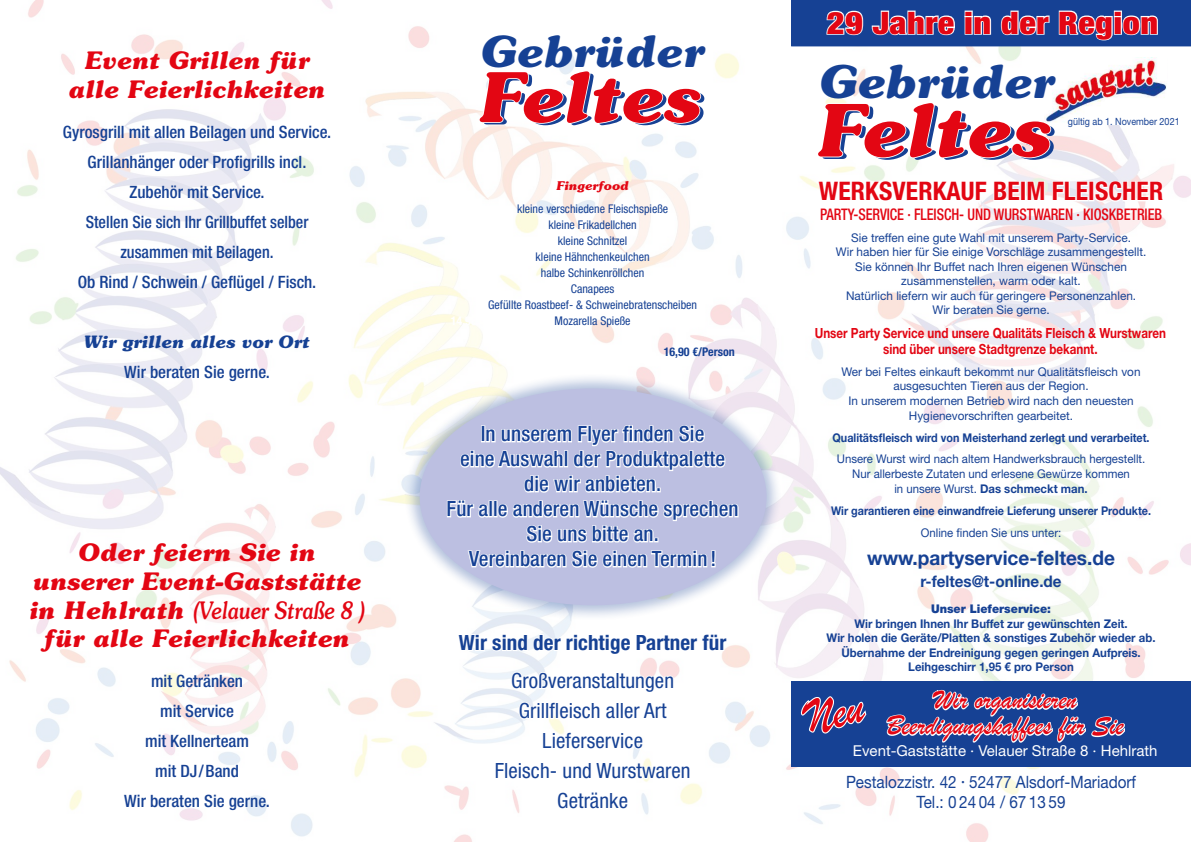
<style>
.page{position:relative;width:1191px;height:842px;background:#fff}
.page>*{position:absolute;margin:0;border:0;box-sizing:border-box;transform-origin:0 0}
.t1{font:italic 700 71.8px "Souvenir Std";color:#e30613}
.t2{font:italic 700 68.2px "Souvenir Std";color:#e30613}
.t3{font:italic 700 45px "Souvenir Std";color:#164194}
.t4{font:italic 700 42.7px "Souvenir Std";color:#164194}
.t5{font:900 condensed 31px "Helvetica Neue LT Std";letter-spacing:.015em;color:#e30613;scale:1.1 1}
.t6{font:29px/26px "Brush Script";letter-spacing:-.005em;color:#e30613;text-align:center;scale:.95 1}
.t7{font:700 condensed 25.6px "Helvetica Neue LT Std";letter-spacing:.005em;color:#e30613}
.t8{font:italic 700 24px/28.8px "Souvenir Std";color:#e30613;text-align:center}
.t9{font:500 condensed 21px/25px "Helvetica Neue LT Std";letter-spacing:.005em;color:#164194;text-align:center}
.t10{font:condensed 21px/30px "Helvetica Neue LT Std";letter-spacing:.005em;color:#164194;text-align:center}
.t11{font:700 condensed 21px "Helvetica Neue LT Std";letter-spacing:.005em;color:#164194}
.t12{font:700 20px "Helvetica Neue LT Std";color:#164194;scale:.95 1}
.t13{font:500 condensed 17px/30px "Helvetica Neue LT Std";color:#164194;text-align:center}
.t14{font:17px/20.4px "Helvetica Neue LT Std";color:#164194;text-align:center;scale:.9 1}
.t15{font:italic 700 17px "Souvenir Std";color:#164194}
.t16{font:500 condensed 16px "Helvetica Neue LT Std";letter-spacing:-.005em;color:#e30613;scale:.89 1}
.t17{font:700 16px "Helvetica Neue LT Std";color:#164194;scale:.95 1}
.t18{font:15px "Helvetica Neue LT Std";color:#fff}
.t19{font:700 14px/16px "Helvetica Neue LT Std";color:#e30613;text-align:center;scale:.83 1}
.t20{font:12px/14.5px "Helvetica Neue LT Std";color:#164194;text-align:center}
.t21{font:700 12px/14.5px "Helvetica Neue LT Std";color:#164194;text-align:center;scale:.95 1}
.t22{font:condensed 12px/16px "Helvetica Neue LT Std";color:#164194;text-align:center}
.t23{font:12px/14.5px "Helvetica Neue LT Std";color:#164194;text-align:center;scale:.95 1}
.t24{font:700 12px "Helvetica Neue LT Std";color:#164194;scale:.9 1}
.t25{font:900 12px "Helvetica Neue LT Std";color:#164194;scale:.95 1}
.t26{font:700 condensed 12px "Helvetica Neue LT Std";color:#164194}
.t27{font:italic 700 12px "Souvenir Std";color:#e30613}
.t28{font:10px "Helvetica Neue LT Std";color:#164194;scale:.9 1}
.s1{font-weight:500}
.s2{font-weight:400}
.s3{font-family:"Sparkasse Rg"}
</style>
<div class="page">
<img style="left:0;top:0;width:1191px;height:842px">
<div style="left:404px;top:372px;width:378px;height:249px;background:#164194;opacity:.33"></div>
<div style="left:420px;top:388px;width:346px;height:217px;background:#bcbfe1;border-radius:50%"></div>
<div style="left:791px;top:681px;width:400px;height:85px;background:#164194"></div>
<svg style="left:816px;top:180px;width:348px;height:311px"></svg>
<img style="left:1044px;top:58px;width:122px;height:66px">
<svg style="left:816px;top:101px;width:236px;height:58px"></svg>
<svg style="left:791px;top:0;width:400px;height:46px"></svg>
<svg style="left:886px;top:689px;width:239px;height:54px"></svg>
<svg style="left:478px;top:70px;width:224px;height:55px"></svg>
<svg style="left:446px;top:397px;width:293px;height:185px"></svg>
<svg style="left:457px;top:614px;width:271px;height:196px"></svg>
<svg style="left:800px;top:696px;width:67px;height:38px"></svg>
<h3 class="t8" style="left:69px;top:46px;width:258px">Event Grillen für alle Feierlichkeiten</h3>
<h3 class="t13" style="left:63px;top:117px;width:270px">Gyrosgrill mit allen Beilagen und Service.<br>Grillanhänger oder Profigrills incl.<br>Zubehör mit Service.<br>Stellen Sie sich Ihr Grillbuffet selber zusammen mit Beilagen.<br>Ob Rind / Schwein / Geflügel / Fisch.</h3>
<h3 class="t15" style="left:84px;top:332px;width:227px">Wir grillen alles vor Ort</h3>
<h3 class="t13" style="left:124px;top:357px;width:147px">Wir beraten Sie gerne.</h3>
<h3 class="t8" style="left:29px;top:538px;width:337px">Oder feiern Sie in unserer Event-Gaststätte in Hehlrath <span class="s1">(Velauer Straße 8 ) </span>für alle Feierlichkeiten</h3>
<h3 class="t13" style="left:124px;top:666px;width:147px">mit Getränken<br>mit Service<br>mit Kellnerteam<br>mit DJ / Band<br>Wir beraten Sie gerne.</h3>
<h3 class="t4" style="left:481px;top:25px;width:224px">Gebrüder</h3>
<h2 class="t2" style="left:479px;top:56px;width:225px">Feltes</h2>
<p class="t27" style="left:556px;top:178px;width:74px">Fingerfood</p>
<p class="t22" style="left:488px;top:201px;width:210px">kleine verschiedene Fleischspieße<br>kleine Frikadellchen<br>kleine Schnitzel<br>kleine Hähnchenkeulchen<br>halbe Schinkenröllchen<br>Canapees<br>Gefüllte Roastbeef- &amp; Schweinebratenscheiben<br>Mozarella Spieße</p>
<p class="t26" style="left:664px;top:344px;width:73px">16,90 €/Person</p>
<h3 class="t9" style="left:446px;top:421px;width:294px">In unserem Flyer finden Sie<br>eine Auswahl der Produktpalette die wir anbieten.<br>Für alle anderen Wünsche sprechen<br>Sie uns bitte an.<br>Vereinbaren Sie einen Termin !</h3>
<h3 class="t11" style="left:459px;top:630px;width:269px">Wir sind der richtige Partner für</h3>
<h3 class="t10" style="left:494px;top:665px;width:197px">Großveranstaltungen<br>Grillfleisch aller Art<br>Lieferservice<br>Fleisch- und Wurstwaren<br>Getränke</h3>
<h3 class="t5" style="left:827px;top:4px;width:303px">29 Jahre in der Region</h3>
<h3 class="t3" style="left:819px;top:54px;width:236px">Gebrüder</h3>
<h1 class="t1" style="left:817px;top:87px;width:236px">Feltes</h1>
<p class="t28" style="left:1068px;top:116px;width:126px">gültig ab 1. November 2021</p>
<h3 class="t7" style="left:819px;top:176px;width:346px">WERKSVERKAUF BEIM FLEISCHER</h3>
<h3 class="t16" style="left:820px;top:204px;width:386px">PARTY-SERVICE · FLEISCH- UND WURSTWAREN · KIOSKBETRIEB</h3>
<p class="t20" style="left:836px;top:230px;width:312px">Sie treffen eine gute Wahl mit unserem Party-Service.<br>Wir haben hier für Sie einige Vorschläge zusammengestellt.<br>Sie können Ihr Buffet nach Ihren eigenen Wünschen zusammenstellen, warm oder kalt.<br>Natürlich liefern wir auch für geringere Personenzahlen.<br>Wir beraten Sie gerne.</p>
<p class="t19" style="left:814px;top:325px;width:424px">Unser Party Service und unsere Qualitäts Fleisch &amp; Wurstwaren sind über unsere Stadtgrenze bekannt.</p>
<p class="t20" style="left:841px;top:364px;width:300px">Wer bei Feltes einkauft bekommt nur Qualitätsfleisch von ausgesuchten Tieren aus der Region.<br>In unserem modernen Betrieb wird nach den neuesten</p>
<p class="t20" style="left:909px;top:409px;width:166px">Hygienevorschriften gearbeitet.</p>
<p class="t24" style="left:832px;top:430px;width:354px">Qualitätsfleisch wird von Meisterhand zerlegt und verarbeitet.</p>
<p class="t23" style="left:837px;top:451px;width:326px">Unsere Wurst wird nach altem Handwerksbrauch hergestellt.<br>Nur allerbeste Zutaten und erlesene Gewürze kommen</p>
<p class="t21" style="left:831px;top:478px;width:338px;line-height:21.4px"><span class="s2">in unsere Wurst.</span> Das schmeckt man.<br>Wir garantieren eine einwandfreie Lieferung unserer Produkte.</p>
<p class="t23" style="left:920px;top:526px;width:149px">Online finden Sie uns unter:</p>
<h3 class="t12" style="left:867px;top:546px;width:262px">www.partyservice-feltes.de</h3>
<h3 class="t17" style="left:920px;top:572px;width:150px">r-feltes@t-online.de</h3>
<p class="t25" style="left:931px;top:602px;width:128px">Unser Lieferservice:</p>
<p class="t21" style="left:826px;top:616px;width:348px">Wir bringen Ihnen Ihr Buffet zur gewünschten Zeit.<br>Wir holen die Geräte/Platten &amp; sonstiges Zubehör wieder ab.<br>Übernahme der Endreinigung gegen geringen Aufpreis.<br>Leihgeschirr 1,95 € pro Person</p>
<h3 class="t6" style="left:886px;top:686px;width:251px">Wir organisieren<br>Beerdigungskaffees für Sie</h3>
<p class="t18" style="left:853px;top:742px;width:306px">Event-Gaststätte · Velauer Straße 8 · Hehlrath</p>
<h3 class="t14" style="left:846px;top:771px;width:324px">Pestalozzistr. 42 <span class="s3">·</span> 52477 Alsdorf-Mariadorf<br>Tel.: 0 24 04 / 67 13 59</h3>
</div>
